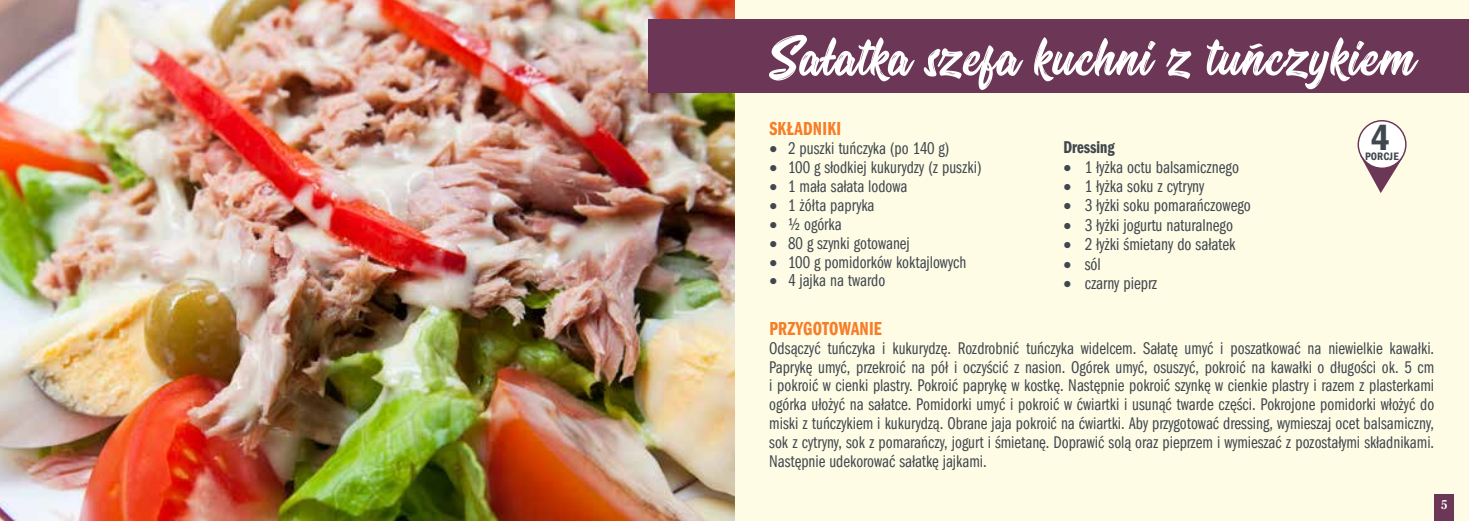
<style>
.page{position:relative;width:1469px;height:521px;background:#fff}
.page>*{position:absolute;margin:0;border:0;box-sizing:border-box;transform-origin:0 0}
.t1{font:70px "Oraqle Script";letter-spacing:.025em;color:#fff}
.t2{font:600 35.88px "Franklin Gothic Cond ITC";color:#40474f}
.t3{font:600 18.9px "Franklin Gothic Cmpr ITC";letter-spacing:.01em;color:#f57e29}
.t4{font:17.15px "Franklin Gothic Cmpr ITC";color:#40474f}
.t5{font:600 17.15px "Franklin Gothic Cmpr ITC";color:#40474f}
.t6{font:16.97px/18.9px "Franklin Gothic Cmpr ITC";color:#40474f;text-align:justify}
.t7{font:600 condensed 12.78px "Georgia Pro";color:#fff}
.t8{font:600 10.85px "Franklin Gothic Cond ITC";letter-spacing:.01em;color:#40474f}
</style>
<div class="page">
<div style="left:0;top:0;width:1468px;height:521px;background:#fffce5"></div>
<div style="left:1434px;top:494px;width:19px;height:27px;background:#6c3756"></div>
<img style="left:0;top:0;width:734px;height:521px">
<svg style="left:1357px;top:120px;width:49px;height:73px"></svg>
<div style="left:649px;top:20px;width:819px;height:73px;background:#6c3756"></div>
<h1 class="t1" style="left:769px;top:23px;width:645px">Sałatka szefa kuchni z tuńczykiem</h1>
<p class="t3" style="left:769px;top:117px;width:73px">SKŁADNIKI</p>
<p class="t6" style="left:769px;top:139px;width:181px">• 2 puszki tuńczyka (po 140 g)</p>
<p class="t6" style="left:769px;top:158px;width:214px">• 100 g słodkiej kukurydzy (z puszki)</p>
<p class="t6" style="left:769px;top:177px;width:139px">• 1 mała sałata lodowa</p>
<p class="t6" style="left:769px;top:196px;width:107px">• 1 żółta papryka</p>
<p class="t6" style="left:769px;top:215px;width:74px">• ½ ogórka</p>
<p class="t6" style="left:769px;top:234px;width:142px">• 80 g szynki gotowanej</p>
<p class="t6" style="left:769px;top:253px;width:198px">• 100 g pomidorków koktajlowych</p>
<p class="t6" style="left:769px;top:271px;width:117px">• 4 jajka na twardo</p>
<p class="t5" style="left:1063px;top:137px;width:53px">Dressing</p>
<p class="t4" style="left:1063px;top:157px;width:177px">• 1 łyżka octu balsamicznego</p>
<p class="t4" style="left:1063px;top:177px;width:143px">• 1 łyżka soku z cytryny</p>
<p class="t4" style="left:1063px;top:196px;width:189px">• 3 łyżki soku pomarańczowego</p>
<p class="t4" style="left:1063px;top:215px;width:171px">• 3 łyżki jogurtu naturalnego</p>
<p class="t4" style="left:1063px;top:235px;width:174px">• 2 łyżki śmietany do sałatek</p>
<p class="t4" style="left:1063px;top:254px;width:39px">• sól</p>
<p class="t4" style="left:1063px;top:273px;width:95px">• czarny pieprz</p>
<h2 class="t2" style="left:1370px;top:117px;width:20px">4</h2>
<p class="t8" style="left:1364px;top:150px;width:35px">PORCJE</p>
<p class="t3" style="left:769px;top:317px;width:114px">PRZYGOTOWANIE</p>
<p class="t6" style="left:769px;top:339px;width:666px">Odsączyć tuńczyka i kukurydzę. Rozdrobnić tuńczyka widelcem. Sałatę umyć i poszatkować na niewielkie kawałki.<br>Paprykę umyć, przekroić na pół i oczyścić z nasion. Ogórek umyć, osuszyć, pokroić na kawałki o długości ok. 5 cm i pokroić w cienki plastry. Pokroić paprykę w kostkę. Następnie pokroić szynkę w cienkie plastry i razem z plasterkami ogórka ułożyć na sałatce. Pomidorki umyć i pokroić w ćwiartki i usunąć twarde części. Pokrojone pomidorki włożyć do miski z tuńczykiem i kukurydzą. Obrane jaja pokroić na ćwiartki. Aby przygotować dressing, wymieszaj ocet balsamiczny, sok z cytryny, sok z pomarańczy, jogurt i śmietanę. Doprawić solą oraz pieprzem i wymieszać z pozostałymi składnikami.<br>Następnie udekorować sałatkę jajkami.</p>
<p class="t7" style="left:1440px;top:497px;width:9px">5</p>
</div>
